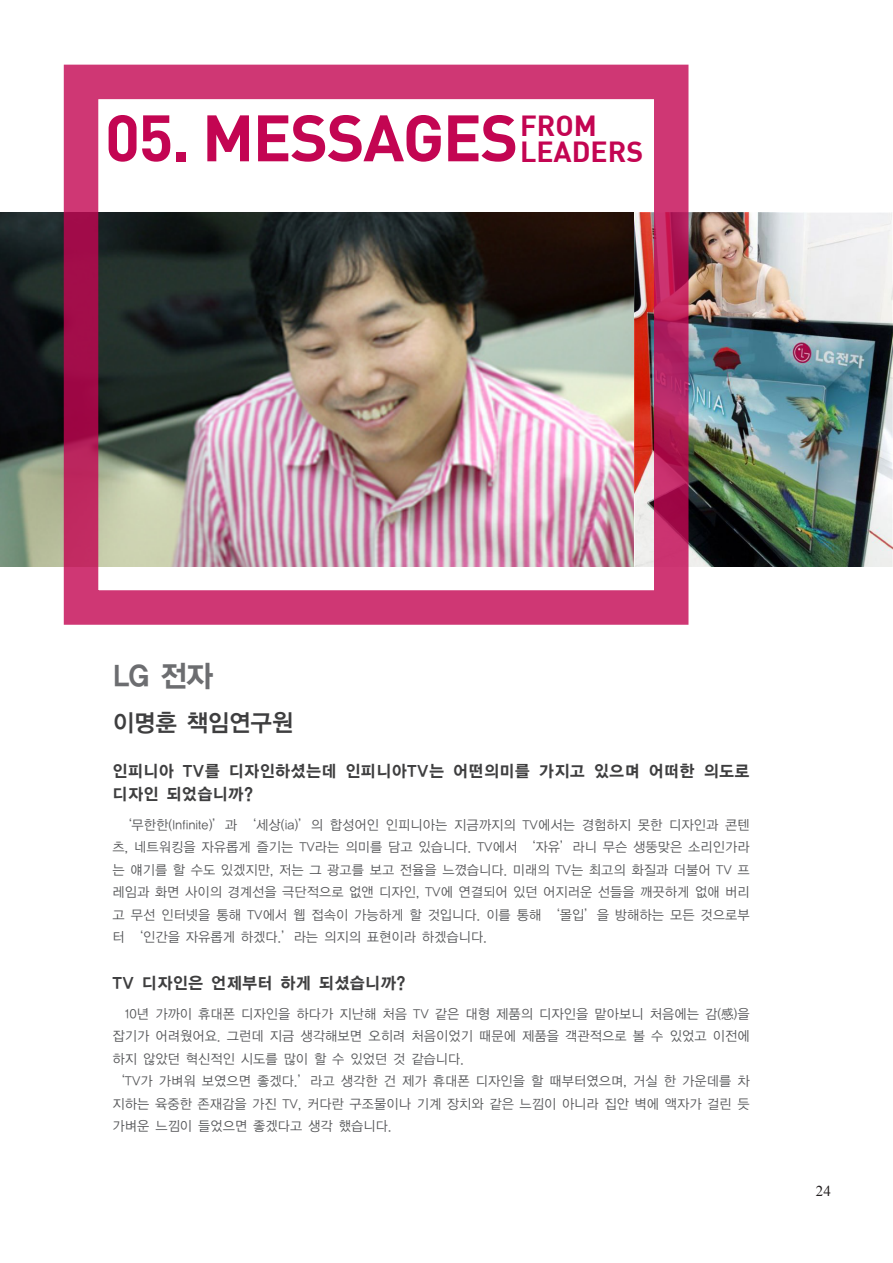
<style>
.page{position:relative;width:893px;height:1263px;background:#fff}
.page>*{position:absolute;margin:0;border:0;box-sizing:border-box;transform-origin:0 0}
.t1{font:64.5px "Dinbol";letter-spacing:-.025em;color:#c30552}
.t2{font:30px "YDIYGO150 KSCPC EUC H";color:#6c6d70;scale:.96 1}
.t3{font:28.5px "Dinbol";color:#c30552}
.t4{font:24px "YDIYGO140 KSCPC EUC H";letter-spacing:-.075em;color:#3e3e3f;scale:.96 1}
.t5{font:16.5px/22.5px "YDIYGO150 KSCPC EUC H";letter-spacing:-.025em;color:#3e3e3f;scale:.96 1}
.t6{font:15px "Times New Roman";color:#231f20}
.t7{font:13.5px/22.5px "YDIYGO120 KSCPC EUC H";letter-spacing:-.05em;color:#57585a;text-align:justify;scale:.96 1}
</style>
<div class="page">
<img style="left:0;top:213px;width:634px;height:354px">
<img style="left:634px;top:213px;width:259px;height:354px">
<div style="left:64px;top:65px;width:624px;height:560px;border:34px solid #c30552"></div>
<p class="t1" style="left:105px;top:96px;width:415px">05. MESSAGES</p>
<p class="t3" style="left:520px;top:107px;width:78px">FROM</p>
<p class="t3" style="left:520px;top:133px;width:125px">LEADERS</p>
<p class="t2" style="left:112px;top:658px;width:107px">LG 전자</p>
<p class="t4" style="left:112px;top:709px;width:191px">이명훈 책임연구원</p>
<p class="t5" style="left:112px;top:760px;width:666px">인피니아 TV를 디자인하셨는데 인피니아TV는 어떤의미를 가지고 있으며 어떠한 의도로 디자인 되었습니까?</p>
<p class="t7" style="left:112px;top:814px;width:666px;text-indent:7px">‘무한한(Infinite)’과 ‘세상(ia)’의 합성어인 인피니아는 지금까지의 TV에서는 경험하지 못한 디자인과 콘텐 츠, 네트워킹을 자유롭게 즐기는 TV라는 의미를 담고 있습니다. TV에서 ‘자유’라니 무슨 생뚱맞은 소리인가라 는 얘기를 할 수도 있겠지만, 저는 그 광고를 보고 전율을 느꼈습니다. 미래의 TV는 최고의 화질과 더불어 TV 프 레임과 화면 사이의 경계선을 극단적으로 없앤 디자인, TV에 연결되어 있던 어지러운 선들을 깨끗하게 없애 버리 고 무선 인터넷을 통해 TV에서 웹 접속이 가능하게 할 것입니다. 이를 통해 ‘몰입’을 방해하는 모든 것으로부 터 ‘인간을 자유롭게 하겠다.’라는 의지의 표현이라 하겠습니다.</p>
<p class="t5" style="left:112px;top:972px;width:308px">TV 디자인은 언제부터 하게 되셨습니까?</p>
<p class="t7" style="left:112px;top:1003px;width:666px;text-indent:12px">10년 가까이 휴대폰 디자인을 하다가 지난해 처음 TV 같은 대형 제품의 디자인을 맡아보니 처음에는 감(感)을 잡기가 어려웠어요. 그런데 지금 생각해보면 오히려 처음이었기 때문에 제품을 객관적으로 볼 수 있었고 이전에 하지 않았던 혁신적인 시도를 많이 할 수 있었던 것 같습니다.</p>
<p class="t7" style="left:112px;top:1070px;width:666px">‘TV가 가벼워 보였으면 좋겠다.’라고 생각한 건 제가 휴대폰 디자인을 할 때부터였으며, 거실 한 가운데를 차 지하는 육중한 존재감을 가진 TV, 커다란 구조물이나 기계 장치와 같은 느낌이 아니라 집안 벽에 액자가 걸린 듯 가벼운 느낌이 들었으면 좋겠다고 생각 했습니다.</p>
<p class="t6" style="left:816px;top:1181px;width:16px">24</p>
</div>
